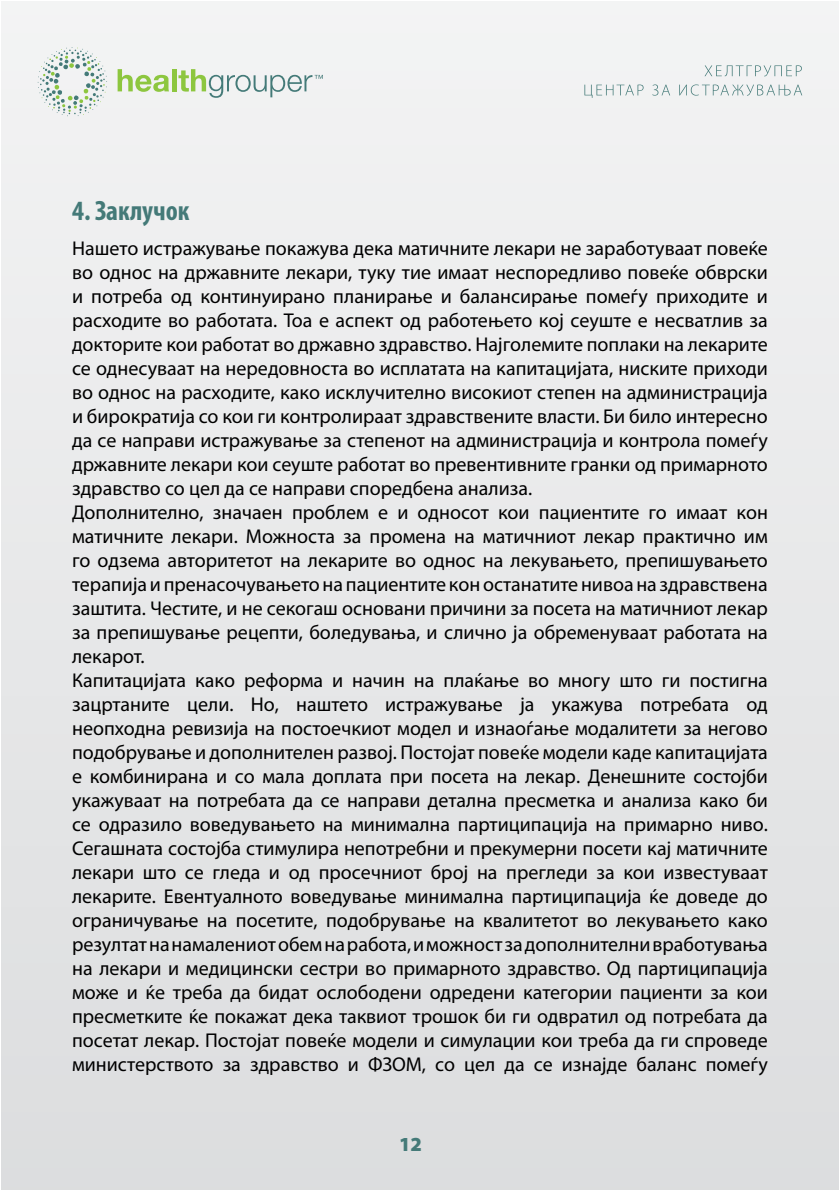
<style>
.page{position:relative;width:840px;height:1191px;background:#fff}
.page>*{position:absolute;margin:0;border:0;box-sizing:border-box;transform-origin:0 0}
.Paragraph_Style_1{font:700 condensed 28px "Myriad Pro";color:#447a78}
.body_text{font:20px/24px "Myriad Pro";color:#000;text-align:justify}
.t1{font:900 20px "Myriad Pro";color:#447a78}
</style>
<div class="page">
<div style="left:1px;top:1px;width:837px;height:1189px;background:#e7e8e9"></div>
<svg style="left:38px;top:47px;width:69px;height:69px"></svg>
<svg style="left:117px;top:69px;width:52px;height:23px"></svg>
<hr style="left:172px;top:69px;width:4px;height:22px;background:#8dc63f">
<svg style="left:178px;top:69px;width:145px;height:29px"></svg>
<svg style="left:704px;top:65px;width:97px;height:11px"></svg>
<svg style="left:584px;top:85px;width:59px;height:13px"></svg>
<svg style="left:652px;top:84px;width:17px;height:12px"></svg>
<svg style="left:679px;top:84px;width:122px;height:12px"></svg>
<p class="Paragraph_Style_1" style="left:72px;top:193px;width:119px">4. Заклучок</p>
<p class="body_text" style="left:72px;top:236px;width:697px">Нашето истражување покажува дека матичните лекари не заработуваат повеќе во однос на државните лекари, туку тие имаат неспоредливо повеќе обврски и потреба од континуирано планирање и балансирање помеѓу приходите и расходите во работата. Тоа е аспект од работењето кој сеуште е несватлив за докторите кои работат во државно здравство. Најголемите поплаки на лекарите се однесуваат на нередовноста во исплатата на капитацијата, ниските приходи во однос на расходите, како исклучително високиот степен на администрација и бирократија со кои ги контролираат здравствените власти. Би било интересно да се направи истражување за степенот на администрација и контрола помеѓу државните лекари кои сеуште работат во превентивните гранки од примарното здравство со цел да се направи споредбена анализа.</p>
<p class="body_text" style="left:72px;top:500px;width:697px">Дополнително, значаен проблем е и односот кои пациентите го имаат кон матичните лекари. Можноста за промена на матичниот лекар практично им го одзема авторитетот на лекарите во однос на лекувањето, препишувањето терапија и пренасочувањето на пациентите кон останатите нивоа на здравствена заштита. Честите, и не секогаш основани причини за посета на матичниот лекар за препишување рецепти, боледувања, и слично ја обременуваат работата на лекарот.</p>
<p class="body_text" style="left:72px;top:668px;width:697px">Капитацијата како реформа и начин на плаќање во многу што ги постигна зацртаните цели. Но, наштето истражување ја укажува потребата од неопходна ревизија на постоечкиот модел и изнаоѓање модалитети за негово подобрување и дополнителен развој. Постојат повеќе модели каде капитацијата е комбинирана и со мала доплата при посета на лекар. Денешните состојби укажуваат на потребата да се направи детална пресметка и анализа како би се одразило воведувањето на минимална партиципација на примарно ниво.<br>Сегашната состојба стимулира непотребни и прекумерни посети кај матичните лекари што се гледа и од просечниот број на прегледи за кои известуваат лекарите. Евентуалното воведување минимална партиципација ќе доведе до ограничување на посетите, подобрување на квалитетот во лекувањето како резултат на намалениот обем на работа, и можност за дополнителни вработувања на лекари и медицински сестри во примарното здравство. Од партиципација може и ќе треба да бидат ослободени одредени категории пациенти за кои пресметките ќе покажат дека таквиот трошок би ги одвратил од потребата да посетат лекар. Постојат повеќе модели и симулации кои треба да ги спроведе министерството за здравство и ФЗОМ, со цел да се изнајде баланс помеѓу</p>
<p class="t1" style="left:399px;top:1133px;width:24px">12</p>
</div>
